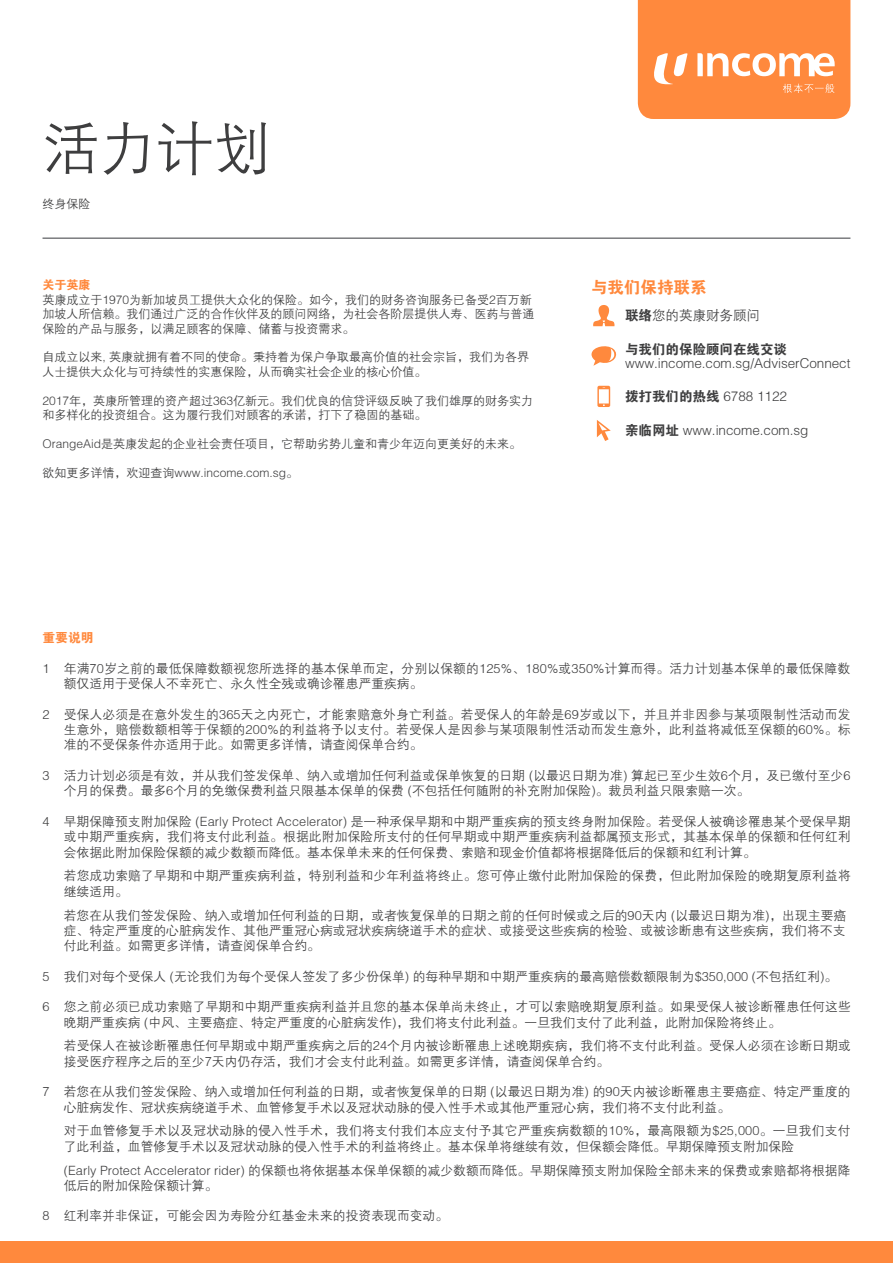
<style>
.page{position:relative;width:893px;height:1263px;background:#fff}
.page>*{position:absolute;margin:0;border:0;box-sizing:border-box;transform-origin:0 0}
.t1{font:57px "FZZDXJW GB1 0";color:#3e3e3f}
.t2{font:16.5px "FZDHTJW GB1 0";color:#ff893d}
.t3{font:13.5px "FZZDXJW GB1 0";color:#3e3e3f}
.t4{font:13.5px "FZDHTJW GB1 0";color:#3e3e3f}
.t5{font:12.75px/15.3px "FZZDXJW GB1 0";letter-spacing:.005em;color:#3e3e3f}
.t6{font:12.75px "FZDHTJW GB1 0";color:#ff893d}
.t7{font:12px/14.4px "FZZDXJW GB1 0";color:#3e3e3f}
.t8{font:12px "FZDHTJW GB1 0";color:#ff893d}
.s1{font-family:"FZDHTJW GB1 0"}
</style>
<div class="page">
<div style="left:0;top:1242px;width:893px;height:21px;background:#ff893d"></div>
<hr style="left:43px;top:238px;width:807px;height:1px;background:#383b3f">
<svg style="left:593px;top:305px;width:22px;height:21px"></svg>
<svg style="left:591px;top:346px;width:26px;height:20px"></svg>
<svg style="left:597px;top:386px;width:13px;height:21px"></svg>
<svg style="left:597px;top:420px;width:14px;height:21px"></svg>
<svg style="left:638px;top:0;width:212px;height:119px;background:#ff934e"></svg>
<h1 class="t1" style="left:43px;top:118px;width:230px">活力计划</h1>
<p class="t7" style="left:43px;top:198px;width:49px">终身保险</p>
<p class="t8" style="left:43px;top:279px;width:49px">关于英康</p>
<p class="t7" style="left:43px;top:293px;width:493px">英康成立于1970为新加坡员工提供大众化的保险。如今，我们的财务咨询服务已备受2百万新加坡人所信赖。我们通过广泛的合作伙伴及的顾问网络，为社会各阶层提供人寿、医药与普通保险的产品与服务，以满足顾客的保障、储蓄与投资需求。</p>
<p class="t7" style="left:43px;top:350px;width:488px">自成立以来, 英康就拥有着不同的使命。秉持着为保户争取最高价值的社会宗旨，我们为各界人士提供大众化与可持续性的实惠保险，从而确实社会企业的核心价值。</p>
<p class="t7" style="left:43px;top:394px;width:492px">2017年，英康所管理的资产超过363亿新元。我们优良的信贷评级反映了我们雄厚的财务实力和多样化的投资组合。这为履行我们对顾客的承诺，打下了稳固的基础。</p>
<p class="t7" style="left:43px;top:437px;width:480px">OrangeAid是英康发起的企业社会责任项目，它帮助劣势儿童和青少年迈向更美好的未来。</p>
<p class="t7" style="left:43px;top:466px;width:257px">欲知更多详情，欢迎查询www.income.com.sg。</p>
<p class="t2" style="left:591px;top:278px;width:117px">与我们保持联系</p>
<p class="t3" style="left:625px;top:309px;width:136px"><span class="s1">联络</span>您的英康财务顾问</p>
<p class="t4" style="left:625px;top:342px;width:163px">与我们的保险顾问在线交谈</p>
<p class="t3" style="left:625px;top:356px;width:227px">www.income.com.sg/AdviserConnect</p>
<p class="t3" style="left:625px;top:389px;width:163px"><span class="s1">拨打我们的热线</span> 6788 1122</p>
<p class="t3" style="left:625px;top:423px;width:185px"><span class="s1">亲临网址</span> www.income.com.sg</p>
<p class="t6" style="left:43px;top:631px;width:52px">重要说明</p>
<p class="t5" style="left:64px;top:661px;width:788px;text-indent:-21px">1 年满70岁之前的最低保障数额视您所选择的基本保单而定，分别以保额的125%、180%或350%计算而得。活力计划基本保单的最低保障数额仅适用于受保人不幸死亡、永久性全残或确诊罹患严重疾病。</p>
<p class="t5" style="left:64px;top:707px;width:788px;text-align:justify;text-indent:-21px">2 受保人必须是在意外发生的365天之内死亡，才能索赔意外身亡利益。若受保人的年龄是69岁或以下，并且并非因参与某项限制性活动而发生意外，赔偿数额相等于保额的200%的利益将予以支付。若受保人是因参与某项限制性活动而发生意外，此利益将减低至保额的60%。标准的不受保条件亦适用于此。如需更多详情，请查阅保单合约。</p>
<p class="t5" style="left:64px;top:768px;width:788px;text-indent:-21px">3 活力计划必须是有效，并从我们签发保单、纳入或增加任何利益或保单恢复的日期 (以最迟日期为准) 算起已至少生效6个月，及已缴付至少6个月的保费。最多6个月的免缴保费利益只限基本保单的保费 (不包括任何随附的补充附加保险)。裁员利益只限索赔一次。</p>
<p class="t5" style="left:64px;top:814px;width:788px;text-align:justify;text-indent:-21px">4 早期保障预支附加保险 (Early Protect Accelerator) 是一种承保早期和中期严重疾病的预支终身附加保险。若受保人被确诊罹患某个受保早期或中期严重疾病，我们将支付此利益。根据此附加保险所支付的任何早期或中期严重疾病利益都属预支形式，其基本保单的保额和任何红利会依据此附加保险保额的减少数额而降低。基本保单未来的任何保费、索赔和现金价值都将根据降低后的保额和红利计算。</p>
<p class="t5" style="left:64px;top:869px;width:788px">若您成功索赔了早期和中期严重疾病利益，特别利益和少年利益将终止。您可停止缴付此附加保险的保费，但此附加保险的晚期复原利益将继续适用。</p>
<p class="t5" style="left:64px;top:908px;width:784px;text-align:justify">若您在从我们签发保险、纳入或增加任何利益的日期，或者恢复保单的日期之前的任何时候或之后的90天内 (以最迟日期为准)，出现主要癌症、特定严重度的心脏病发作、其他严重冠心病或冠状疾病绕道手术的症状、或接受这些疾病的检验、或被诊断患有这些疾病，我们将不支付此利益。如需更多详情，请查阅保单合约。</p>
<p class="t5" style="left:43px;top:969px;width:796px">5 我们对每个受保人 (无论我们为每个受保人签发了多少份保单) 的每种早期和中期严重疾病的最高赔偿数额限制为$350,000 (不包括红利)。</p>
<p class="t5" style="left:64px;top:1000px;width:788px;text-indent:-21px">6 您之前必须已成功索赔了早期和中期严重疾病利益并且您的基本保单尚未终止，才可以索赔晚期复原利益。如果受保人被诊断罹患任何这些晚期严重疾病 (中风、主要癌症、特定严重度的心脏病发作)，我们将支付此利益。一旦我们支付了此利益，此附加保险将终止。</p>
<p class="t5" style="left:64px;top:1039px;width:788px">若受保人在被诊断罹患任何早期或中期严重疾病之后的24个月内被诊断罹患上述晚期疾病，我们将不支付此利益。受保人必须在诊断日期或接受医疗程序之后的至少7天内仍存活，我们才会支付此利益。如需更多详情，请查阅保单合约。</p>
<p class="t5" style="left:64px;top:1085px;width:788px;text-indent:-21px">7 若您在从我们签发保险、纳入或增加任何利益的日期，或者恢复保单的日期 (以最迟日期为准) 的90天内被诊断罹患主要癌症、特定严重度的心脏病发作、冠状疾病绕道手术、血管修复手术以及冠状动脉的侵入性手术或其他严重冠心病，我们将不支付此利益。</p>
<p class="t5" style="left:64px;top:1124px;width:788px">对于血管修复手术以及冠状动脉的侵入性手术，我们将支付我们本应支付予其它严重疾病数额的10%，最高限额为$25,000。一旦我们支付了此利益，血管修复手术以及冠状动脉的侵入性手术的利益将终止。基本保单将继续有效，但保额会降低。早期保障预支附加保险</p>
<p class="t5" style="left:64px;top:1163px;width:788px">(Early Protect Accelerator rider) 的保额也将依据基本保单保额的减少数额而降低。早期保障预支附加保险全部未来的保费或索赔都将根据降低后的附加保险保额计算。</p>
<p class="t5" style="left:43px;top:1209px;width:407px">8 红利率并非保证，可能会因为寿险分红基金未来的投资表现而变动。</p>
</div>
